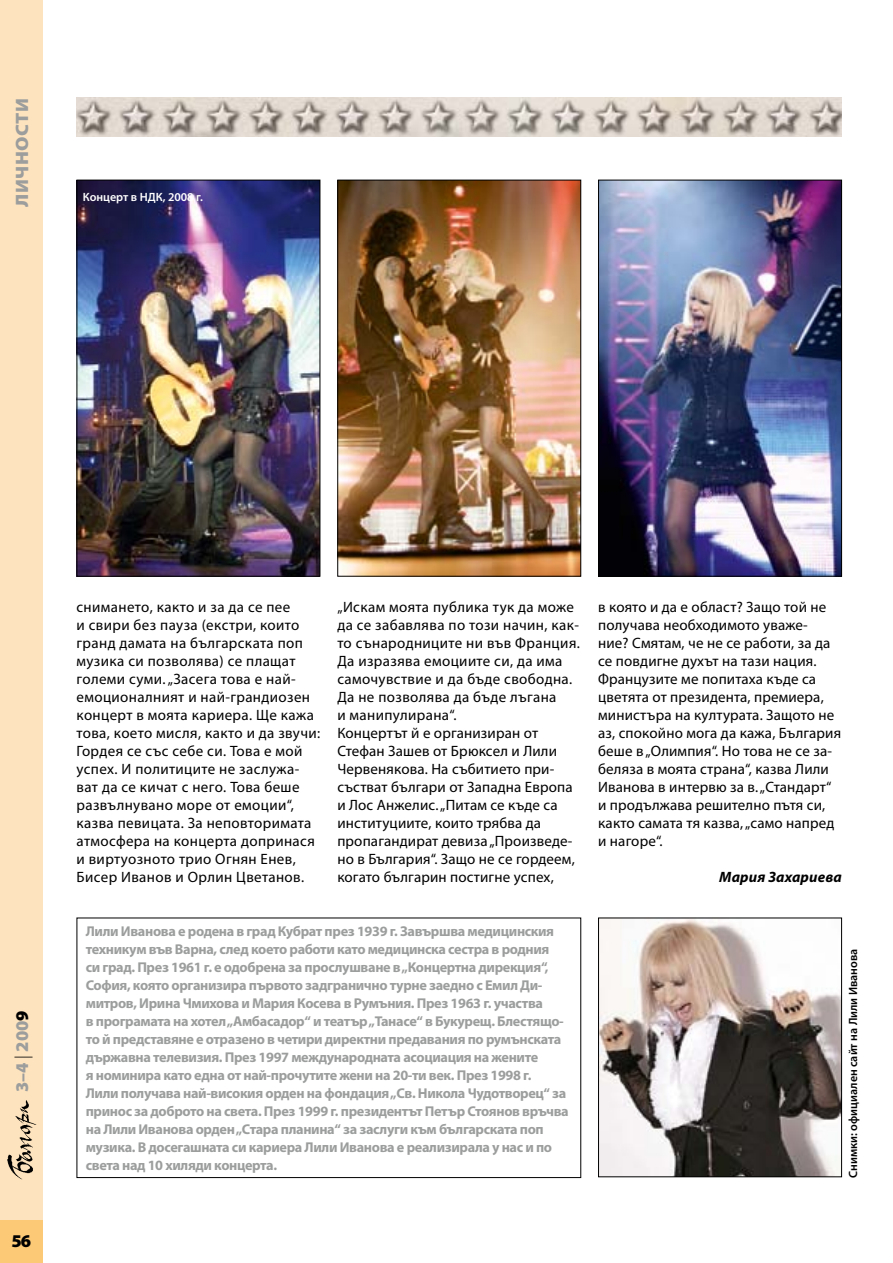
<style>
.page{position:relative;width:893px;height:1263px;background:#fff}
.page>*{position:absolute;margin:0;border:0;box-sizing:border-box;transform-origin:0 0}
.t1{font:900 18px "Myriad Pro";color:#9c9d9d}
.t2{font:900 18px "Myriad Pro";color:#9c9d9d;scale:1.1 1}
.t3{font:900 18px "Myriad Pro";color:#000}
.t4{font:15px/18px "Myriad Pro";letter-spacing:.015em;color:#000}
.t5{font:italic 700 15px "Myriad Pro";letter-spacing:.01em;color:#000}
.t6{font:700 14.25px/18px "Myriad Pro";letter-spacing:-.025em;color:#9c9d9d}
.t7{font:600 12px "Myriad Pro";color:#000}
.t8{font:600 12px "Myriad Pro";color:#fff}
.s1{font-weight:300;color:#000}
.s2{color:#000}
</style>
<div class="page">
<div style="left:77px;top:917px;width:504px;height:261px;border:1px solid #000"></div>
<img style="left:339px;top:182px;width:240px;height:393px">
<div style="left:337px;top:180px;width:244px;height:397px;border:1px solid #000"></div>
<img style="left:600px;top:919px;width:240px;height:256px">
<div style="left:598px;top:917px;width:244px;height:260px;border:1px solid #000"></div>
<img style="left:600px;top:182px;width:240px;height:393px">
<div style="left:598px;top:180px;width:244px;height:397px;border:1px solid #000"></div>
<img style="left:79px;top:182px;width:239px;height:393px">
<div style="left:77px;top:180px;width:243px;height:397px;border:1px solid #000"></div>
<img style="left:77px;top:98px;width:765px;height:38px">
<div style="left:0;top:0;width:43px;height:1263px;background:#fee4be"></div>
<div style="left:0;top:1220px;width:43px;height:43px;background:#fcc977"></div>
<p class="t2" style="left:10px;top:207px;width:98px;rotate:-90deg">Личности</p>
<p class="t8" style="left:83px;top:190px;width:122px">Концерт в НДК, 2008 г.</p>
<p class="t1" style="left:10px;top:1092px;width:83px;rotate:-90deg">3–4 <span class="s1">|</span> 200<span class="s2">9</span></p>
<p class="t3" style="left:12px;top:1229px;width:21px">56</p>
<p class="t4" style="left:77px;top:598px;width:245px">снимането, както и за да се пее<br>и свири без пауза (екстри, които гранд дамата на българската поп музика си позволява) се плащат големи суми. „Засега това е най&shy;емоционалният и най-грандиозен концерт в моята кариера. Ще кажа това, което мисля, както и да звучи:<br>Гордея се със себе си. Това е мой успех. И политиците не заслужа&shy;ват да се кичат с него. Това беше развълнувано море от емоции“, казва певицата. За неповторимата атмосфера на концерта допринася и виртуозното трио Огнян Енев,<br>Бисер Иванов и Орлин Цветанов.</p>
<p class="t4" style="left:337px;top:598px;width:244px">„Искам моята публика тук да може да се забавлява по този начин, как&shy;то сънародниците ни във Франция.<br>Да изразява емоциите си, да има самочувствие и да бъде свободна.<br>Да не позволява да бъде лъгана<br>и манипулирана“.<br>Концертът й е организиран от<br>Стефан Зашев от Брюксел и Лили<br>Червенякова. На събитието при&shy;състват българи от Западна Европа и Лос Анжелис. „Питам се къде са институциите, които трябва да пропагандират девиза „Произведе&shy;но в България“. Защо не се гордеем, когато българин постигне успех,</p>
<p class="t4" style="left:598px;top:598px;width:244px">в която и да е област? Защо той не получава необходимото уваже&shy;ние? Смятам, че не се работи, за да се повдигне духът на тази нация.<br>Французите ме попитаха къде са цветята от президента, премиера, министъра на културата. Защото не аз, спокойно мога да кажа, България беше в „Олимпия“. Но това не се за&shy;беляза в моята страна“, казва Лили<br>Иванова в интервю за в. „Стандарт“ и продължава решително пътя си, както самата тя казва, „само напред и нагоре“.</p>
<p class="t5" style="left:719px;top:867px;width:124px">Мария Захариева</p>
<p class="t6" style="left:86px;top:922px;width:484px">Лили Иванова е родена в град Кубрат през 1939 г. Завършва медицинския техникум във Варна, след което работи като медицинска сестра в родния<br>си град. През 1961 г. е одобрена за прослушване в „Концертна дирекция“, София, която организира първото задгранично турне заедно с Емил Ди&shy;митров, Ирина Чмихова и Мария Косева в Румъния. През 1963 г. участва<br>в програмата на хотел „Амбасадор“ и театър „Танасе“ в Букурещ. Блестящо&shy;то й представяне е отразено в четири директни предавания по румънската държавна телевизия. През 1997 международната асоциация на жените<br>я номинира като една от най-прочутите жени на 20-ти век. През 1998 г.<br>Лили получава най-високия орден на фондация „Св. Никола Чудотворец“ за принос за доброто на света. През 1999 г. президентът Петър Стоянов връчва на Лили Иванова орден „Стара планина“ за заслуги към българската поп музика. В досегашната си кариера Лили Иванова е реализирала у нас и по света над 10 хиляди концерта.</p>
<p class="t7" style="left:845px;top:1178px;width:231px;rotate:-90deg">Снимки: официален сайт на Лили Иванова</p>
</div>
